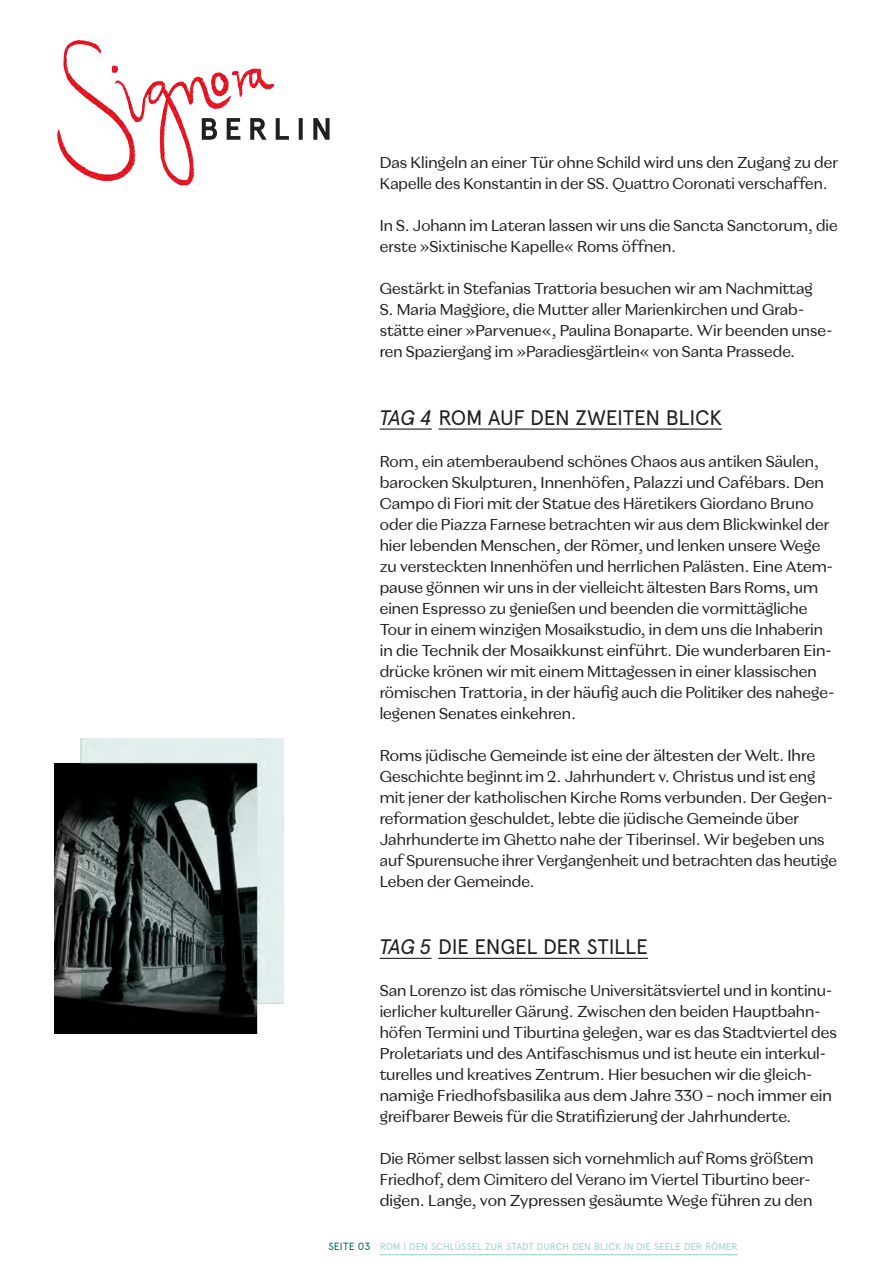
<style>
.page{position:relative;width:893px;height:1263px;background:#fff}
.page>*{position:absolute;margin:0;border:0;box-sizing:border-box;transform-origin:0 0}
.t1{font:21px "Apercu";letter-spacing:-.015em;color:#231f20}
.t2{font:15.75px/21px "Magnat Text";color:#231f20}
.t3{font:9.75px "Apercu";color:#a2d0ce}
.s1{font-style:italic}
.s2{font-size:10.5px;color:#06685d}
</style>
<div class="page">
<img style="left:57px;top:40px;width:218px;height:146px">
<svg style="left:202px;top:118px;width:128px;height:22px"></svg>
<hr style="left:380px;top:1254px;width:358px;height:1px;background:#a2d0ce">
<hr style="left:380px;top:428px;width:52px;height:2px;background:#231f20">
<hr style="left:438px;top:428px;width:284px;height:2px;background:#231f20">
<hr style="left:380px;top:958px;width:52px;height:1px;background:#231f20">
<hr style="left:438px;top:958px;width:210px;height:1px;background:#231f20">
<img style="left:54px;top:739px;width:230px;height:294px">
<p class="t2" style="left:380px;top:152px;width:460px">Das Klingeln an einer Tür ohne Schild wird uns den Zugang zu der<br>Kapelle des Konstantin in der SS. Quattro Coronati verschaffen.</p>
<p class="t2" style="left:380px;top:215px;width:459px">In S. Johann im Lateran lassen wir uns die Sancta Sanctorum, die erste »Sixtinische Kapelle« Roms öffnen.</p>
<p class="t2" style="left:380px;top:278px;width:454px">Gestärkt in Stefanias Trattoria besuchen wir am Nachmittag<br>S. Maria Maggiore, die Mutter aller Marienkirchen und Grab&shy;stätte einer »Parvenue«, Paulina Bonaparte. Wir beenden unse&shy;ren Spaziergang im »Paradiesgärtlein« von Santa Prassede.</p>
<h1 class="t1" style="left:380px;top:405px;width:344px"><span class="s1">TAG 4</span> ROM AUF DEN ZWEITEN BLICK</h1>
<p class="t2" style="left:380px;top:450px;width:456px">Rom, ein atemberaubend schönes Chaos aus antiken Säulen, barocken Skulpturen, Innenhöfen, Palazzi und Cafébars. Den Campo di Fiori mit der Statue des Häretikers Giordano Bruno oder die Piazza Farnese betrachten wir aus dem Blickwinkel der hier lebenden Menschen, der Römer, und lenken unsere Wege zu versteckten Innenhöfen und herrlichen Palästen. Eine Atem&shy;pause gönnen wir uns in der vielleicht ältesten Bars Roms, um einen Espresso zu genießen und beenden die vormittägliche Tour in einem winzigen Mosaikstudio, in dem uns die Inhaberin in die Technik der Mosaikkunst einführt. Die wunderbaren Ein&shy;drücke krönen wir mit einem Mittagessen in einer klassischen römischen Trattoria, in der häufig auch die Politiker des nahege&shy;legenen Senates einkehren.</p>
<p class="t2" style="left:380px;top:744px;width:459px">Roms jüdische Gemeinde ist eine der ältesten der Welt. Ihre Geschichte beginnt im 2. Jahrhundert v. Christus und ist eng mit jener der katholischen Kirche Roms verbunden. Der Gegen&shy;reformation geschuldet, lebte die jüdische Gemeinde über Jahrhunderte im Ghetto nahe der Tiberinsel. Wir begeben uns auf Spurensuche ihrer Vergangenheit und betrachten das heutige Leben der Gemeinde.</p>
<h1 class="t1" style="left:380px;top:934px;width:270px"><span class="s1">TAG 5</span> DIE ENGEL DER STILLE</h1>
<p class="t2" style="left:380px;top:979px;width:459px">San Lorenzo ist das römische Universitätsviertel und in kontinu&shy;ierlicher kultureller Gärung. Zwischen den beiden Hauptbahn&shy;höfen Termini und Tiburtina gelegen, war es das Stadtviertel des Proletariats und des Antifaschismus und ist heute ein interkul&shy;turelles und kreatives Zentrum. Hier besuchen wir die gleich&shy;namige Friedhofsbasilika aus dem Jahre 330 – noch immer ein greifbarer Beweis für die Stratifizierung der Jahrhunderte.</p>
<p class="t2" style="left:380px;top:1147px;width:435px">Die Römer selbst lassen sich vornehmlich auf Roms größtem<br>Friedhof, dem Cimitero del Verano im Viertel Tiburtino beer&shy;digen. Lange, von Zypressen gesäumte Wege führen zu den</p>
<p class="t3" style="left:328px;top:1241px;width:411px"><span class="s2">SEITE 03</span> ROM | DEN SCHLÜSSEL ZUR STADT DURCH DEN BLICK IN DIE SEELE DER RÖMER</p>
</div>
